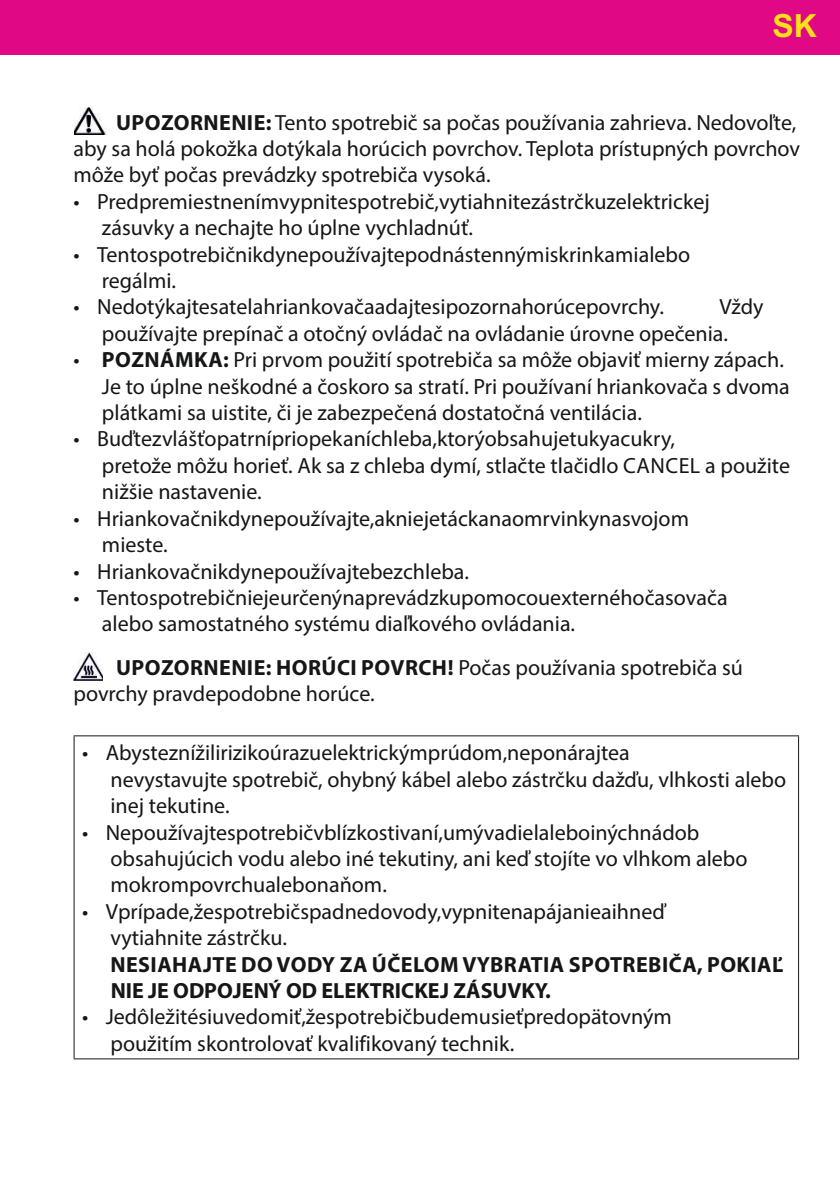
<style>
.page{position:relative;width:840px;height:1191px;background:#fff}
.page>*{position:absolute;margin:0;border:0;box-sizing:border-box;transform-origin:0 0}
.t1{font:700 32px "Arial";color:#fbe116}
.t2{font:22px/26.4px "Myriad Pro";color:#151616}
.t3{font:700 22px/26.4px "Myriad Pro";letter-spacing:.02em;color:#151616}
.s1{font-weight:700}
</style>
<div class="page">
<div style="left:0;top:0;width:839px;height:54px;background:#e10886"></div>
<img style="left:74px;top:108px;width:33px;height:27px">
<img style="left:74px;top:652px;width:28px;height:28px">
<hr style="left:74px;top:735px;width:724px;height:1px;background:#151616">
<hr style="left:74px;top:736px;width:1px;height:322px;background:#151616">
<hr style="left:797px;top:736px;width:1px;height:322px;background:#151616">
<hr style="left:74px;top:1058px;width:724px;height:1px;background:#151616">
<h1 class="t1" style="left:772px;top:14px;width:46px">SK</h1>
<p class="t2" style="left:74px;top:111px;width:727px;text-indent:43px"><span class="s1">UPOZORNENIE:</span> Tento spotrebič sa počas používania zahrieva. Nedovoľte, aby sa holá pokožka dotýkala horúcich povrchov. Teplota prístupných povrchov môže byť počas prevádzky spotrebiča vysoká.</p>
<p class="t2" style="left:102px;top:190px;width:609px;text-indent:-28px">• Predpremiestnenímvypnitespotrebič,vytiahnitezástrčkuzelektrickej zásuvky a nechajte ho úplne vychladnúť.</p>
<p class="t2" style="left:102px;top:243px;width:589px;text-indent:-28px">• Tentospotrebičnikdynepoužívajtepodnástennýmiskrinkamialebo regálmi.</p>
<p class="t2" style="left:74px;top:296px;width:591px">• Nedotýkajtesatelahriankovačaadajtesipozornahorúcepovrchy.</p>
<p class="t2" style="left:102px;top:296px;width:662px;text-indent:617px">Vždy používajte prepínač a otočný ovládač na ovládanie úrovne opečenia.</p>
<p class="t2" style="left:102px;top:348px;width:689px;text-indent:-28px">• <span class="s1">POZNÁMKA:</span> Pri prvom použití spotrebiča sa môže objaviť mierny zápach.<br>Je to úplne neškodné a čoskoro sa stratí. Pri používaní hriankovača s dvoma plátkami sa uistite, či je zabezpečená dostatočná ventilácia.</p>
<p class="t2" style="left:102px;top:428px;width:689px;text-indent:-28px">• Buďtezvlášťopatrnípriopekaníchleba,ktorýobsahujetukyacukry,<br>pretože môžu horieť. Ak sa z chleba dymí, stlačte tlačidlo CANCEL a použite nižšie nastavenie.</p>
<p class="t2" style="left:102px;top:507px;width:588px;text-indent:-28px">• Hriankovačnikdynepoužívajte,akniejetáckanaomrvinkynasvojom mieste.</p>
<p class="t2" style="left:74px;top:560px;width:397px">• Hriankovačnikdynepoužívajtebezchleba.</p>
<p class="t2" style="left:102px;top:586px;width:626px;text-indent:-28px">• Tentospotrebičniejeurčenýnaprevádzkupomocouexternéhočasovača alebo samostatného systému diaľkového ovládania.</p>
<p class="t2" style="left:74px;top:656px;width:670px;text-indent:43px"><span class="s1">UPOZORNENIE: HORÚCI POVRCH!</span> Počas používania spotrebiča sú povrchy pravdepodobne horúce.</p>
<p class="t2" style="left:110px;top:741px;width:676px;text-indent:-28px">• Abysteznížilirizikoúrazuelektrickýmprúdom,neponárajtea<br>nevystavujte spotrebič, ohybný kábel alebo zástrčku dažďu, vlhkosti alebo inej tekutine.</p>
<p class="t2" style="left:110px;top:821px;width:638px;text-indent:-28px">• Nepoužívajtespotrebičvblízkostivaní,umývadielaleboinýchnádob obsahujúcich vodu alebo iné tekutiny, ani keď stojíte vo vlhkom alebo mokrompovrchualebonaňom.</p>
<p class="t2" style="left:110px;top:900px;width:555px;text-indent:-28px">• Vprípade,žespotrebičspadnedovody,vypnitenapájanieaihneď vytiahnite zástrčku.</p>
<p class="t3" style="left:110px;top:953px;width:674px">NESIAHAJTE DO VODY ZA ÚČELOM VYBRATIA SPOTREBIČA, POKIAĽ<br>NIE JE ODPOJENÝ OD ELEKTRICKEJ ZÁSUVKY.</p>
<p class="t2" style="left:110px;top:1005px;width:562px;text-indent:-28px">• Jedôležitésiuvedomiť,žespotrebičbudemusieťpredopätovným použitím skontrolovať kvalifikovaný technik.</p>
</div>
